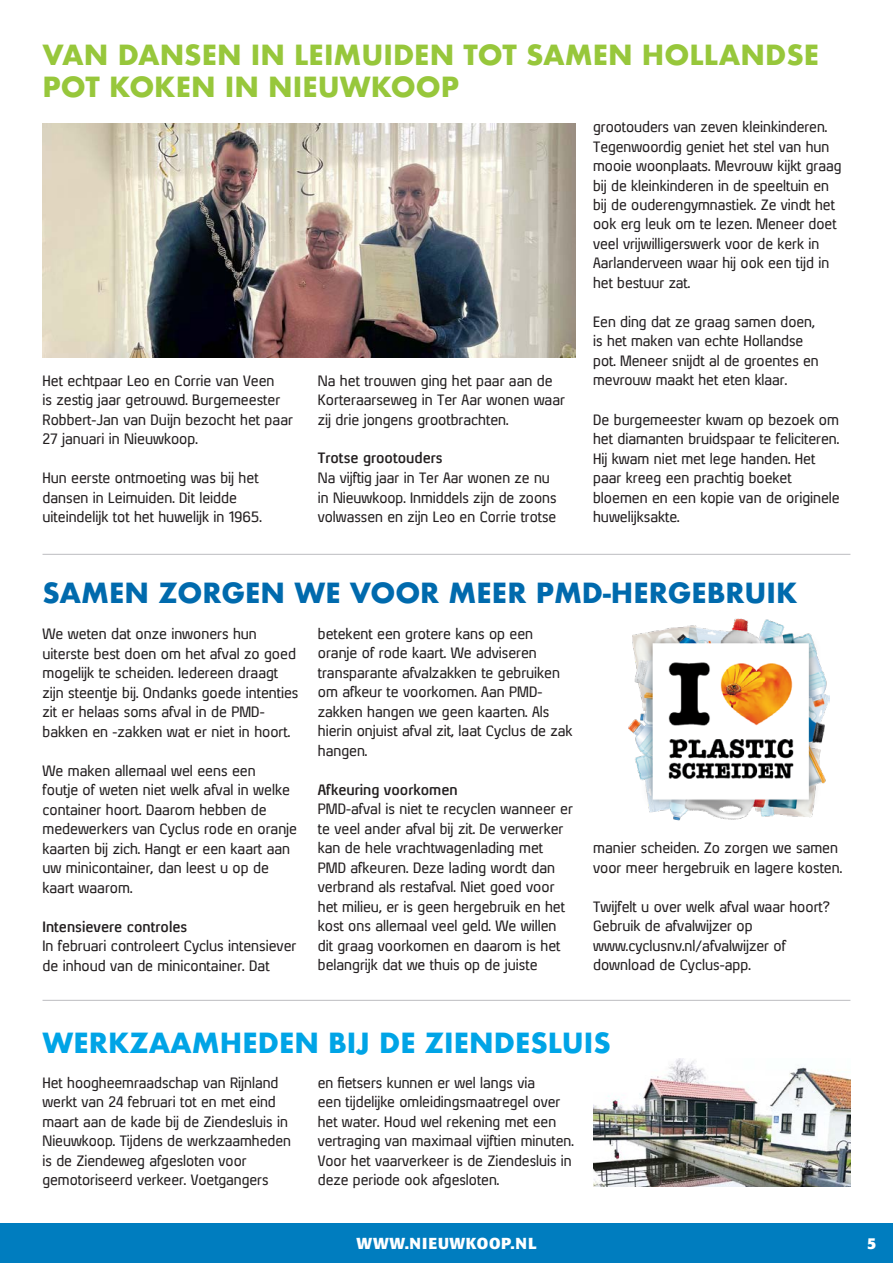
<style>
.page{position:relative;width:893px;height:1263px;background:#fff}
.page>*{position:absolute;margin:0;border:0;box-sizing:border-box;transform-origin:0 0}
.t1{font:700 27px/32.4px "Futura";color:#97c73b}
.t2{font:700 27px "Futura";color:#006aad}
.t3{font:700 27px "Futura";color:#00a4e6}
.t4{font:700 15.75px "Formata";letter-spacing:.05em;color:#fff}
.t5{font:14.25px/19.5px "Xenu";color:#231f20}
.t6{font:700 14.25px "Xenu";color:#231f20}
</style>
<div class="page">
<img style="left:593px;top:1059px;width:257px;height:128px">
<hr style="left:43px;top:1000px;width:807px;height:1px;background:#bcbdc0">
<img style="left:628px;top:618px;width:201px;height:203px">
<hr style="left:43px;top:554px;width:807px;height:1px;background:#bcbdc0">
<img style="left:43px;top:124px;width:532px;height:234px">
<div style="left:0;top:1224px;width:893px;height:39px;background:#007dbf"></div>
<h1 class="t1" style="left:43px;top:39px;width:778px">VAN DANSEN IN LEIMUIDEN TOT SAMEN HOLLANDSE<br>POT KOKEN IN NIEUWKOOP</h1>
<p class="t5" style="left:43px;top:370px;width:252px">Het echtpaar Leo en Corrie van Veen<br>is zestig jaar getrouwd. Burgemeester Robbert-Jan van Duijn bezocht het paar 27 januari in Nieuwkoop.</p>
<p class="t5" style="left:43px;top:468px;width:221px">Hun eerste ontmoeting was bij het dansen in Leimuiden. Dit leidde uiteindelijk tot het huwelijk in 1965.</p>
<p class="t5" style="left:318px;top:370px;width:249px">Na het trouwen ging het paar aan de<br>Korteraarseweg in Ter Aar wonen waar zij drie jongens grootbrachten.</p>
<p class="t6" style="left:318px;top:450px;width:126px">Trotse grootouders</p>
<p class="t5" style="left:318px;top:468px;width:240px">Na vijftig jaar in Ter Aar wonen ze nu in Nieuwkoop. Inmiddels zijn de zoons volwassen en zijn Leo en Corrie trotse</p>
<p class="t5" style="left:593px;top:117px;width:250px">grootouders van zeven kleinkinderen.<br>Tegenwoordig geniet het stel van hun mooie woonplaats. Mevrouw kijkt graag bij de kleinkinderen in de speeltuin en bij de ouderengymnastiek. Ze vindt het ook erg leuk om te lezen. Meneer doet veel vrijwilligerswerk voor de kerk in Aarlanderveen waar hij ook een tijd in het bestuur zat.</p>
<p class="t5" style="left:593px;top:312px;width:227px">Een ding dat ze graag samen doen, is het maken van echte Hollandse pot. Meneer snijdt al de groentes en mevrouw maakt het eten klaar.</p>
<p class="t5" style="left:593px;top:409px;width:248px">De burgemeester kwam op bezoek om het diamanten bruidspaar te feliciteren.<br>Hij kwam niet met lege handen. Het paar kreeg een prachtig boeket bloemen en een kopie van de originele huwelijksakte.</p>
<h1 class="t2" style="left:43px;top:573px;width:756px">SAMEN ZORGEN WE VOOR MEER PMD-HERGEBRUIK</h1>
<p class="t5" style="left:43px;top:624px;width:257px">We weten dat onze inwoners hun uiterste best doen om het afval zo goed mogelijk te scheiden. Iedereen draagt zijn steentje bij. Ondanks goede intenties zit er helaas soms afval in de PMD&shy;bakken en -zakken wat er niet in hoort.</p>
<p class="t5" style="left:43px;top:760px;width:256px">We maken allemaal wel eens een<br>foutje of weten niet welk afval in welke container hoort. Daarom hebben de medewerkers van Cyclus rode en oranje kaarten bij zich. Hangt er een kaart aan uw minicontainer, dan leest u op de kaart waarom.</p>
<p class="t6" style="left:43px;top:918px;width:146px">Intensievere controles</p>
<p class="t5" style="left:43px;top:936px;width:255px">In februari controleert Cyclus intensiever de inhoud van de minicontainer. Dat</p>
<p class="t5" style="left:318px;top:624px;width:256px">betekent een grotere kans op een oranje of rode kaart. We adviseren transparante afvalzakken te gebruiken om afkeur te voorkomen. Aan PMD&shy;zakken hangen we geen kaarten. Als hierin onjuist afval zit, laat Cyclus de zak hangen.</p>
<p class="t6" style="left:318px;top:781px;width:141px">Afkeuring voorkomen</p>
<p class="t5" style="left:318px;top:799px;width:257px">PMD-afval is niet te recyclen wanneer er te veel ander afval bij zit. De verwerker kan de hele vrachtwagenlading met PMD afkeuren. Deze lading wordt dan verbrand als restafval. Niet goed voor het milieu, er is geen hergebruik en het kost ons allemaal veel geld. We willen dit graag voorkomen en daarom is het belangrijk dat we thuis op de juiste</p>
<p class="t5" style="left:593px;top:838px;width:251px">manier scheiden. Zo zorgen we samen voor meer hergebruik en lagere kosten.</p>
<p class="t5" style="left:593px;top:897px;width:238px">Twijfelt u over welk afval waar hoort?<br>Gebruik de afvalwijzer op www.cyclusnv.nl/afvalwijzer of download de Cyclus-app.</p>
<h1 class="t3" style="left:43px;top:1023px;width:570px">WERKZAAMHEDEN BIJ DE ZIENDESLUIS</h1>
<p class="t5" style="left:43px;top:1072px;width:250px">Het hoogheemraadschap van Rijnland werkt van 24 februari tot en met eind maart aan de kade bij de Ziendesluis in Nieuwkoop. Tijdens de werkzaamheden is de Ziendeweg afgesloten voor gemotoriseerd verkeer. Voetgangers</p>
<p class="t5" style="left:318px;top:1072px;width:257px">en fietsers kunnen er wel langs via<br>een tijdelijke omleidingsmaatregel over het water. Houd wel rekening met een vertraging van maximaal vijftien minuten.<br>Voor het vaarverkeer is de Ziendesluis in deze periode ook afgesloten.</p>
<p class="t4" style="left:356px;top:1233px;width:182px">WWW.NIEUWKOOP.NL</p>
<p class="t4" style="left:867px;top:1233px;width:11px">5</p>
</div>
